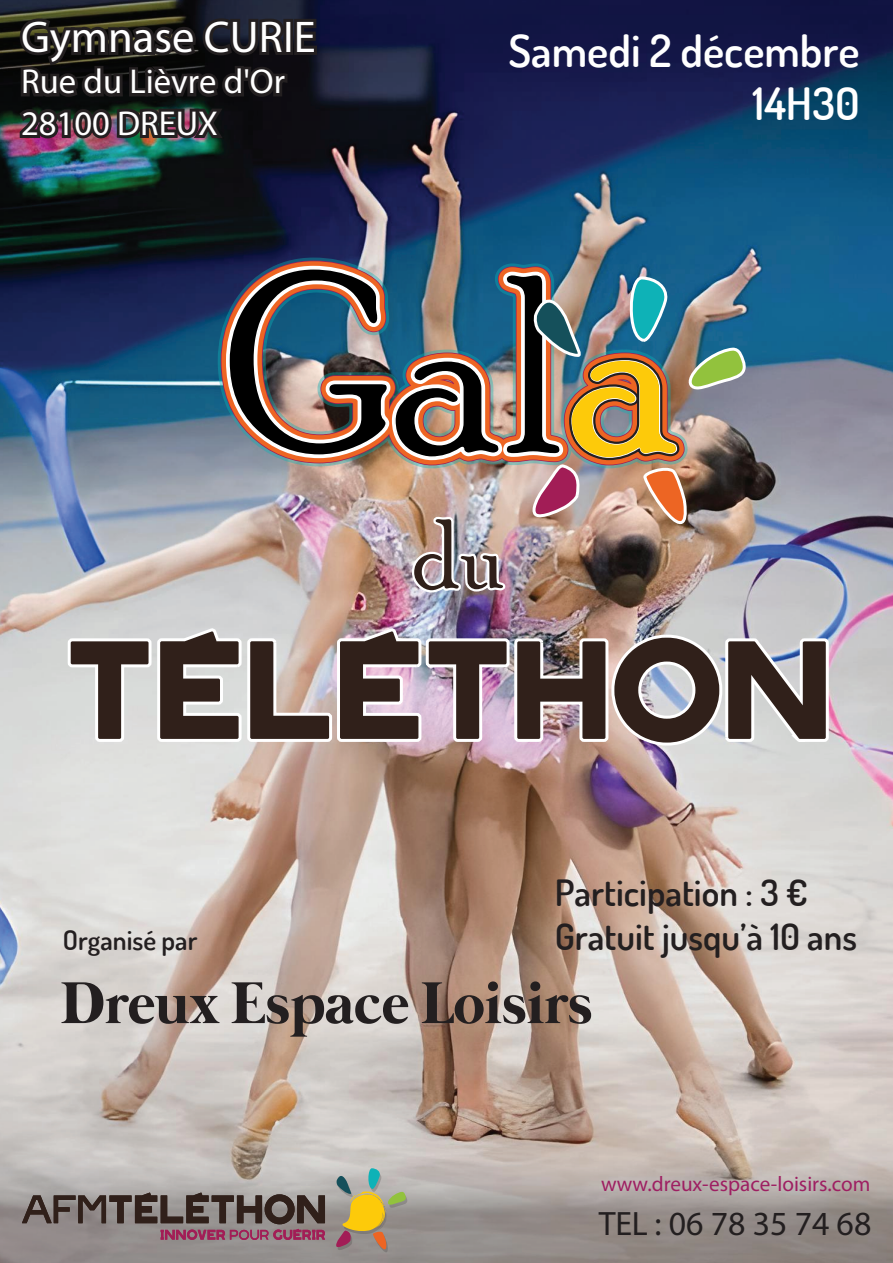
<style>
.page{position:relative;width:893px;height:1263px;background:#fff}
.page>*{position:absolute;margin:0;border:0;box-sizing:border-box;transform-origin:0 0}
.t1{font:255.6px "Poor Richard";color:#000;scale:.95 1}
.t2{font:98.25px "Poor Richard";color:#30201a;scale:.95 1}
.t3{font:700 60.3px "Mermaid";color:#231f20}
.t4{font:600 44.55px/53.6px "Dosis";color:#fff;text-align:right}
.t5{font:44.55px "Myriad Pro";color:#fff}
.t6{font:600 36.15px/43.5px "Dosis";color:#231f20}
.t7{font:34.65px/41.5px "Myriad Pro";color:#fff}
.t8{font:33.9px "Myriad Pro";color:#231f20}
.t9{font:600 27px "Dosis";color:#231f20}
.t10{font:21.15px "Myriad Pro";color:#9e1f62}
</style>
<div class="page">
<img style="left:0;top:0;width:893px;height:1146px">
<svg style="left:0;top:1146px;width:893px;height:117px;background:#a9a29e"></svg>
<svg style="left:335px;top:1168px;width:73px;height:91px;background:#aca07b"></svg>
<svg style="left:22px;top:1192px;width:303px;height:48px;background:#79696a"></svg>
<svg style="left:14px;top:0;width:306px;height:143px;background:#201e1f"></svg>
<img style="left:65px;top:623px;width:767px;height:126px">
<img style="left:71px;top:631px;width:755px;height:111px">
<svg style="left:206px;top:242px;width:212px;height:236px"></svg>
<img style="left:210px;top:244px;width:540px;height:351px">
<p class="t5" style="left:21px;top:10px;width:296px">Gymnase CURIE</p>
<p class="t7" style="left:21px;top:61px;width:265px">Rue du Lièvre d'Or<br>28100 DREUX</p>
<p class="t4" style="left:508px;top:23px;width:353px">Samedi 2 décembre<br>14H30</p>
<h1 class="t1" style="left:226px;top:219px;width:480px">Gala</h1>
<p class="t9" style="left:63px;top:923px;width:136px">Organisé par</p>
<h2 class="t2" style="left:413px;top:498px;width:98px">du</h2>
<p class="t6" style="left:555px;top:870px;width:304px">Participation : 3 €<br>Gratuit jusqu’à 10 ans</p>
<h3 class="t3" style="left:61px;top:969px;width:533px">Dreux Espace Loisirs</h3>
<p class="t10" style="left:601px;top:1171px;width:271px">www.dreux-espace-loisirs.com</p>
<p class="t8" style="left:599px;top:1202px;width:274px">TEL : 06 78 35 74 68</p>
</div>
